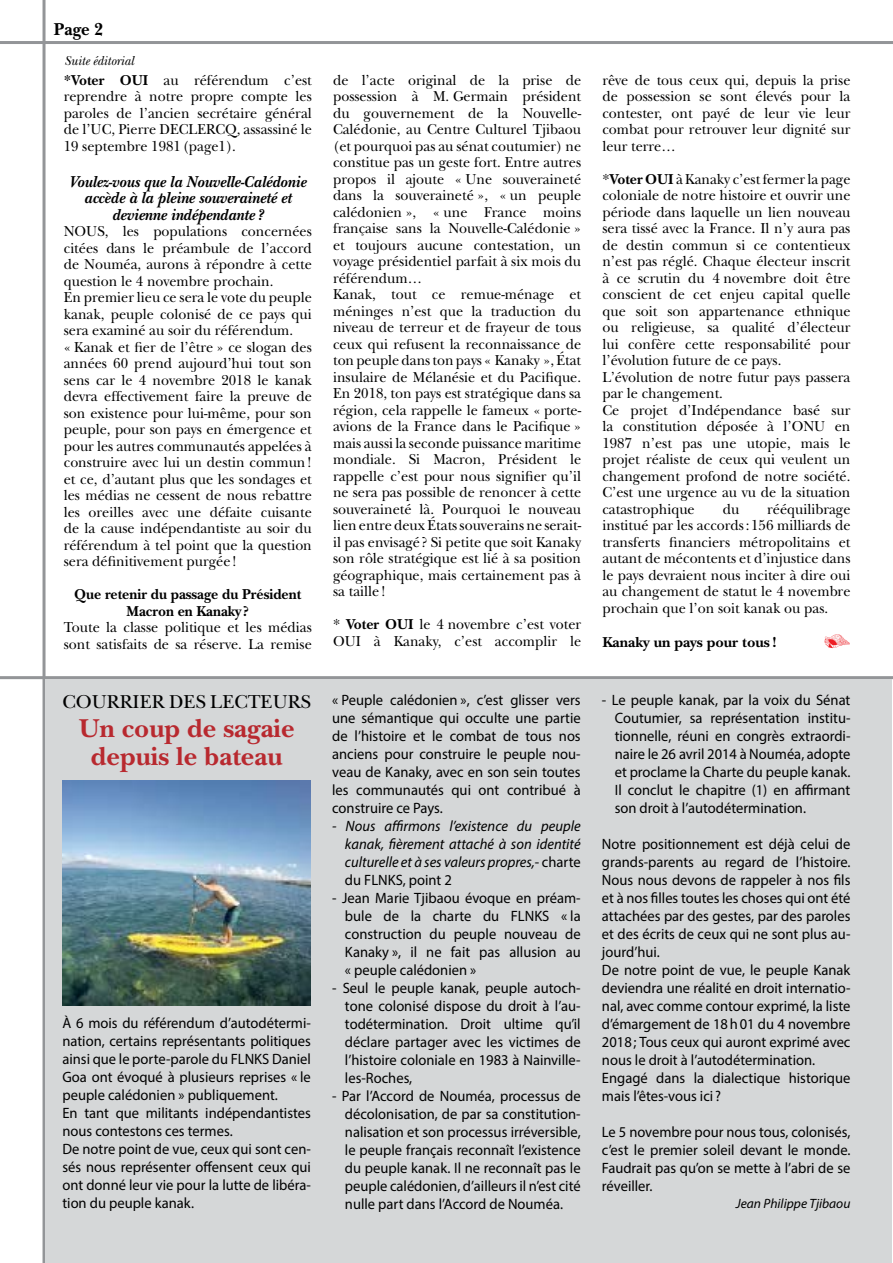
<style>
.page{position:relative;width:893px;height:1263px;background:#fff}
.page>*{position:absolute;margin:0;border:0;box-sizing:border-box;transform-origin:0 0}
.t1{font:700 27px/28.5px "New Baskerville";color:#b8292f;text-align:center}
.t2{font:19.5px "New Baskerville";color:#000}
.t3{font:700 18px "New Baskerville";color:#000;scale:.95 1}
.t4{font:italic 700 16.5px/16.5px "New Baskerville";color:#000;text-align:center;scale:.95 1}
.t5{font:15px/16.5px "New Baskerville";color:#000;scale:.95 1}
.t6{font:15px/18px "Myriad Pro";color:#000;text-align:justify}
.t7{font:italic 15px/18px "Myriad Pro";color:#000;text-align:justify}
.t8{font:700 15px/16.5px "New Baskerville";color:#000;text-align:center;scale:.95 1}
.t9{font:700 15px "New Baskerville";color:#000}
.t10{font:italic 13.5px "Myriad Pro";color:#000}
.t11{font:italic 13.5px "New Baskerville";color:#000;scale:.95 1}
.s1{font-weight:700}
.s2{font-style:normal}
</style>
<div class="page">
<hr style="left:43px;top:0;width:3px;height:1263px;background:#939598">
<hr style="left:0;top:41px;width:893px;height:3px;background:#939598">
<svg style="left:824px;top:634px;width:26px;height:14px"></svg>
<hr style="left:0;top:676px;width:893px;height:3px;background:#939598">
<div style="left:46px;top:679px;width:846px;height:584px;background:#d5d7d8"></div>
<img style="left:62px;top:780px;width:249px;height:226px">
<p class="t3" style="left:54px;top:19px;width:53px">Page 2</p>
<p class="t5" style="left:64px;top:72px;width:263px;text-align:justify"><span class="s1">*Voter OUI</span> au référendum c’est reprendre à notre propre compte les paroles de l’ancien secrétaire général de l’UC, Pierre DECLERCQ, assassiné le 19 septembre 1981(page1).</p>
<p class="t4" style="left:69px;top:173px;width:251px">Voulez-vous que la Nouvelle-Calédonie accède à la pleine souveraineté et devienne indépendante ?</p>
<p class="t5" style="left:64px;top:223px;width:263px">NOUS, les populations concernées citées dans le préambule de l’accord de Nouméa, aurons à répondre à cette question le 4 novembre prochain.<br>En premier lieu ce sera le vote du peuple kanak, peuple colonisé de ce pays qui sera examiné au soir du référendum.<br>« Kanak et fier de l’être » ce slogan des années 60 prend aujourd’hui tout son sens car le 4 novembre 2018 le kanak devra effectivement faire la preuve de son existence pour lui-même, pour son peuple, pour son pays en émergence et pour les autres communautés appelées à construire avec lui un destin commun! et ce, d’autant plus que les sondages et les médias ne cessent de nous rebattre les oreilles avec une défaite cuisante de la cause indépendantiste au soir du référendum à tel point que la question sera définitivement purgée!</p>
<p class="t8" style="left:74px;top:586px;width:240px">Que retenir du passage du Président<br>Macron en Kanaky ?</p>
<p class="t5" style="left:64px;top:619px;width:263px">Toute la classe politique et les médias sont satisfaits de sa réserve. La remise</p>
<p class="t11" style="left:64px;top:52px;width:74px">Suite éditorial</p>
<h2 class="t2" style="left:62px;top:690px;width:250px">COURRIER DES LECTEURS</h2>
<h1 class="t1" style="left:79px;top:714px;width:217px">Un coup de sagaie depuis le bateau</h1>
<p class="t6" style="left:62px;top:1013px;width:250px;text-align:left">À 6 mois du référendum d’autodétermi&shy;nation, certains représentants politiques ainsi que le porte-parole du FLNKS Daniel Goa ont évoqué à plusieurs reprises « le peuple calédonien » publiquement.<br>En tant que militants indépendantistes nous contestons ces termes.<br>De notre point de vue, ceux qui sont cen&shy;sés nous représenter offensent ceux qui ont donné leur vie pour la lutte de libéra&shy;tion du peuple kanak.</p>
<p class="t5" style="left:333px;top:72px;width:263px">de l’acte original de la prise de possession à M. Germain président du gouvernement de la Nouvelle-Calédonie, au Centre Culturel Tjibaou (et pourquoi pas au sénat coutumier) ne constitue pas un geste fort. Entre autres propos il ajoute « Une souveraineté dans la souveraineté », « un peuple calédonien », « une France moins française sans la Nouvelle-Calédonie » et toujours aucune contestation, un voyage présidentiel parfait à six mois du référendum…<br>Kanak, tout ce remue-ménage et méninges n’est que la traduction du niveau de terreur et de frayeur de tous ceux qui refusent la reconnaissance de ton peuple dans ton pays « Kanaky », État insulaire de Mélanésie et du Pacifique.<br>En 2018, ton pays est stratégique dans sa région, cela rappelle le fameux « porte&shy;avions de la France dans le Pacifique » mais aussi la seconde puissance maritime mondiale. Si Macron, Président le rappelle c’est pour nous signifier qu’il ne sera pas possible de renoncer à cette souveraineté là. Pourquoi le nouveau lien entre deux États souverains ne serait&shy;il pas envisagé? Si petite que soit Kanaky son rôle stratégique est lié à sa position géographique, mais certainement pas à sa taille!</p>
<p class="t5" style="left:333px;top:616px;width:263px">* <span class="s1">Voter OUI</span> le 4 novembre c’est voter<br>OUI à Kanaky, c’est accomplir le</p>
<p class="t6" style="left:332px;top:691px;width:250px">« Peuple calédonien », c’est glisser vers une sémantique qui occulte une partie de l’histoire et le combat de tous nos anciens pour construire le peuple nou&shy;veau de Kanaky, avec en son sein toutes les communautés qui ont contribué à construire ce Pays.</p>
<p class="t7" style="left:345px;top:817px;width:237px;text-indent:-13px">- Nous affirmons l’existence du peuple kanak, fièrement attaché à son identité culturelle et à ses valeurs propres,<span class="s2">- charte du FLNKS, point 2</span></p>
<p class="t6" style="left:345px;top:889px;width:237px;text-indent:-13px">- Jean Marie Tjibaou évoque en préam&shy;bule de la charte du FLNKS « la construction du peuple nouveau de Kanaky », il ne fait pas allusion au « peuple calédonien »</p>
<p class="t6" style="left:345px;top:979px;width:237px;text-indent:-13px">- Seul le peuple kanak, peuple autoch&shy;tone colonisé dispose du droit à l’au&shy;todétermination. Droit ultime qu’il déclare partager avec les victimes de l’histoire coloniale en 1983 à Nainville&shy;les-Roches,</p>
<p class="t6" style="left:345px;top:1087px;width:237px;text-indent:-13px">- Par l’Accord de Nouméa, processus de décolonisation, de par sa constitution&shy;nalisation et son processus irréversible, le peuple français reconnaît l’existence du peuple kanak. Il ne reconnaît pas le peuple calédonien, d’ailleurs il n’est cité nulle part dans l’Accord de Nouméa.</p>
<p class="t5" style="left:602px;top:72px;width:263px;text-align:justify">rêve de tous ceux qui, depuis la prise de possession se sont élevés pour la contester, ont payé de leur vie leur combat pour retrouver leur dignité sur leur terre…</p>
<p class="t5" style="left:602px;top:171px;width:263px">*<span class="s1">Voter OUI</span> à Kanaky c’est fermer la page coloniale de notre histoire et ouvrir une période dans laquelle un lien nouveau sera tissé avec la France. Il n’y aura pas de destin commun si ce contentieux n’est pas réglé. Chaque électeur inscrit à ce scrutin du 4 novembre doit être conscient de cet enjeu capital quelle que soit son appartenance ethnique ou religieuse, sa qualité d’électeur lui confère cette responsabilité pour l’évolution future de ce pays.<br>L’évolution de notre futur pays passera par le changement.<br>Ce projet d’Indépendance basé sur la constitution déposée à l’ONU en 1987 n’est pas une utopie, mais le projet réaliste de ceux qui veulent un changement profond de notre société.<br>C’est une urgence au vu de la situation catastrophique</p>
<p class="t5" style="left:602px;top:501px;width:263px;text-align:justify;text-indent:165px">rééquilibrage institué par les accords:156 milliards de transferts financiers métropolitains et autant de mécontents et d’injustice dans le pays devraient nous inciter à dire oui au changement de statut le 4 novembre prochain que l’on soit kanak ou pas.</p>
<p class="t9" style="left:602px;top:633px;width:176px">Kanaky un pays pour tous !</p>
<p class="t5" style="left:723px;top:501px;width:19px">du</p>
<p class="t6" style="left:615px;top:691px;width:237px;text-indent:-13px">- Le peuple kanak, par la voix du Sénat Coutumier, sa représentation institu&shy;tionnelle, réuni en congrès extraordi&shy;naire le 26 avril 2014 à Nouméa, adopte et proclame la Charte du peuple kanak.<br>Il conclut le chapitre (1) en affirmant son droit à l’autodétermination.</p>
<p class="t6" style="left:602px;top:835px;width:250px;text-align:left">Notre positionnement est déjà celui de grands-parents au regard de l’histoire.<br>Nous nous devons de rappeler à nos fils et à nos filles toutes les choses qui ont été attachées par des gestes, par des paroles et des écrits de ceux qui ne sont plus au&shy;jourd’hui.<br>De notre point de vue, le peuple Kanak deviendra une réalité en droit internatio&shy;nal, avec comme contour exprimé, la liste d’émargement de 18h01 du 4 novembre 2018; Tous ceux qui auront exprimé avec nous le droit à l’autodétermination.<br>Engagé dans la dialectique historique mais l’êtes-vous ici ?</p>
<p class="t6" style="left:602px;top:1123px;width:250px">Le 5 novembre pour nous tous, colonisés, c’est le premier soleil devant le monde.<br>Faudrait pas qu’on se mette à l’abri de se réveiller.</p>
<p class="t10" style="left:736px;top:1195px;width:116px">Jean Philippe Tjibaou</p>
</div>
